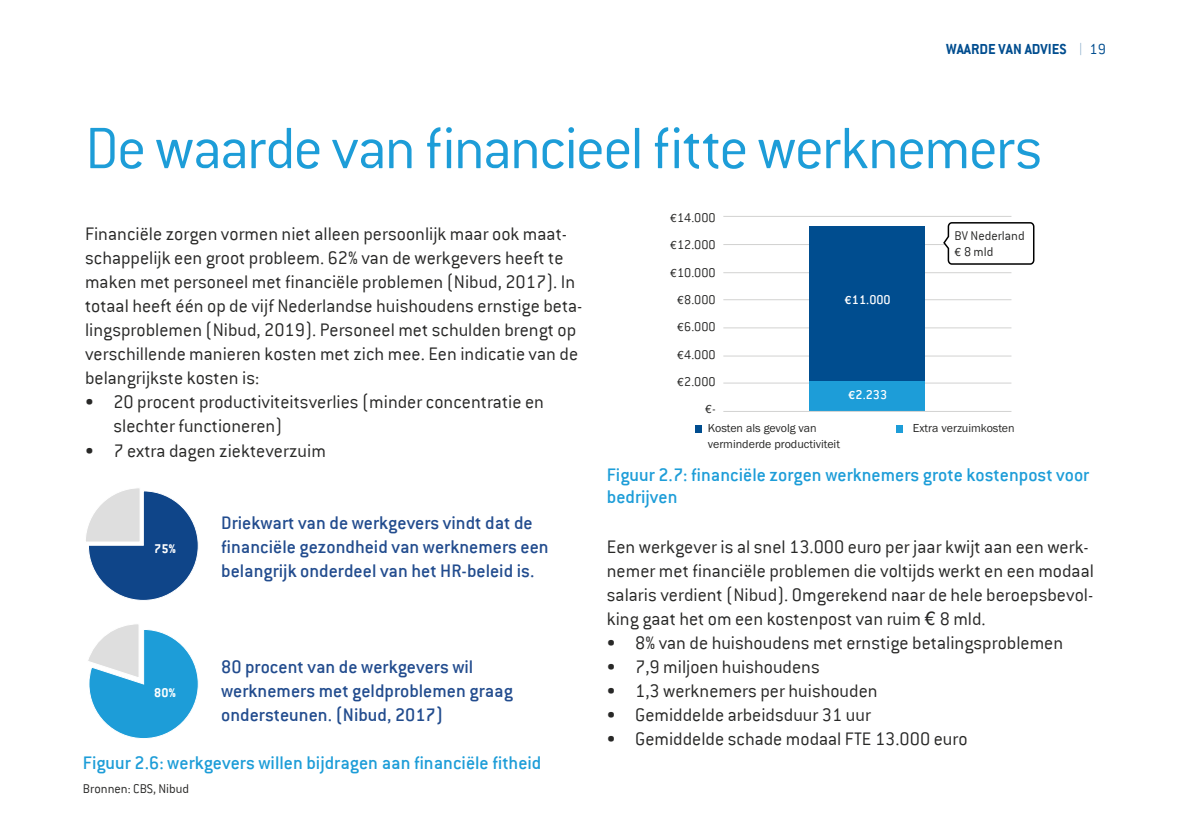
<style>
.page{position:relative;width:1191px;height:840px;background:#fff}
.page>*{position:absolute;margin:0;border:0;box-sizing:border-box;transform-origin:0 0}
.t1{font:300 64px "Conduit ITC";letter-spacing:-.03em;color:#1d9dd8}
.t2{font:300 20px/24px "Conduit ITC";color:#282827}
.t3{font:500 20px/24px "Conduit ITC";color:#224c8e}
.t4{font:500 20px/22px "Conduit ITC";color:#1d9dd8}
.t5{font:700 16px "Conduit ITC";color:#004d8f}
.t6{font:300 14px/27.4px "Conduit ITC";color:#282827;text-align:center}
.t7{font:500 14px "Conduit ITC";color:#fff}
.t8{font:700 14px "Conduit ITC";color:#fff}
.t9{font:12px/16px "Franklin Gothic URW Boo";color:#282827}
.s1{font-family:"Intro";font-weight:100}
.s2{font-weight:300}
.s3{font-family:"Franklin Gothic URW Boo";font-weight:400;font-size:12px}
.s4{font-family:"Franklin Gothic URW";font-size:12px}
.s5{font-family:"Conduit ITC";font-weight:300;font-size:14px}
.s6{font-family:"Franklin Gothic URW Boo";font-weight:400}
</style>
<div class="page">
<hr style="left:723px;top:216px;width:288px;height:1px;background:#d2d2d1">
<hr style="left:723px;top:244px;width:288px;height:1px;background:#d2d2d1">
<hr style="left:723px;top:272px;width:288px;height:1px;background:#d2d2d1">
<hr style="left:723px;top:299px;width:288px;height:1px;background:#d2d2d1">
<hr style="left:723px;top:327px;width:288px;height:1px;background:#d2d2d1">
<hr style="left:723px;top:355px;width:288px;height:1px;background:#d2d2d1">
<hr style="left:723px;top:382px;width:288px;height:1px;background:#d2d2d1">
<div style="left:809px;top:380px;width:116px;height:30px;background:#1d9dd8"></div>
<div style="left:809px;top:226px;width:116px;height:154px;background:#004d8f"></div>
<div style="left:694px;top:425px;width:7px;height:7px;background:#004d8f"></div>
<div style="left:896px;top:425px;width:7px;height:7px;background:#1d9dd8"></div>
<hr style="left:723px;top:411px;width:288px;height:1px;background:#d2d2d1">
<div style="left:88px;top:490px;width:110px;height:110px;background:#0f4589;border-radius:55px"></div>
<svg style="left:86px;top:488px;width:55px;height:54px"></svg>
<svg style="left:88px;top:624px;width:111px;height:114px"></svg>
<svg style="left:943px;top:222px;width:92px;height:43px"></svg>
<p class="t5" style="left:946px;top:40px;width:161px">WAARDE VAN ADVIES <span class="s1">|</span> <span class="s2">19</span></p>
<h1 class="t1" style="left:85px;top:113px;width:959px">De waarde van financieel fitte werknemers</h1>
<p class="t2" style="left:85px;top:222px;width:499px">Financiële zorgen vormen niet alleen persoonlijk maar ook maat&shy;schappelijk een groot probleem. 62% van de werkgevers heeft te maken met personeel met financiële problemen (Nibud, 2017). In totaal heeft één op de vijf Nederlandse huishoudens ernstige beta&shy;lingsproblemen (Nibud, 2019). Personeel met schulden brengt op verschillende manieren kosten met zich mee. Een indicatie van de belangrijkste kosten is:</p>
<p class="t2" style="left:113px;top:390px;width:432px;text-indent:-28px">• 20 procent productiviteitsverlies (minder concentratie en slechter functioneren)</p>
<p class="t2" style="left:85px;top:438px;width:242px">• 7 extra dagen ziekteverzuim</p>
<p class="t8" style="left:154px;top:540px;width:23px">75%</p>
<p class="t8" style="left:154px;top:684px;width:23px">80%</p>
<p class="t3" style="left:221px;top:510px;width:329px">Driekwart van de werkgevers vindt dat de financiële gezondheid van werknemers een belangrijk onderdeel van het HR-beleid is.</p>
<p class="t3" style="left:221px;top:654px;width:293px">80 procent van de werkgevers wil werknemers met geldproblemen graag ondersteunen. (Nibud, 2017)</p>
<p class="t4" style="left:83px;top:751px;width:460px">Figuur 2.6: werkgevers willen bijdragen aan financiële fitheid</p>
<p class="t6" style="left:83px;top:774px;width:108px">Bronnen: CBS, Nibud</p>
<p class="t6" style="left:670px;top:204px;width:47px"><span class="s3">€</span>14.000</p>
<p class="t6" style="left:954px;top:227px;width:72px;line-height:16px;text-align:left">BV Nederland <span class="s3">€</span> 8 mld</p>
<p class="t6" style="left:670px;top:231px;width:47px"><span class="s3">€</span>12.000 <span class="s3">€</span>10.000 <span class="s3">€</span>8.000 <span class="s3">€</span>6.000 <span class="s3">€</span>4.000 <span class="s3">€</span>2.000</p>
<p class="t9" style="left:708px;top:420px;width:134px">Kosten als gevolg van verminderde productiviteit</p>
<p class="t9" style="left:913px;top:420px;width:103px">Extra verzuimkosten</p>
<p class="t7" style="left:845px;top:291px;width:47px"><span class="s4">€</span>11.000</p>
<p class="t7" style="left:848px;top:386px;width:40px"><span class="s4">€</span>2.233</p>
<p class="t9" style="left:705px;top:401px;width:12px">€<span class="s5">-</span></p>
<p class="t4" style="left:607px;top:463px;width:484px">Figuur 2.7: financiële zorgen werknemers grote kostenpost voor bedrijven</p>
<p class="t2" style="left:607px;top:534px;width:488px">Een werkgever is al snel 13.000 euro per jaar kwijt aan een werk&shy;nemer met financiële problemen die voltijds werkt en een modaal salaris verdient (Nibud). Omgerekend naar de hele beroepsbevol&shy;king gaat het om een kostenpost van ruim <span class="s6">€</span> 8 mld.</p>
<p class="t2" style="left:607px;top:630px;width:458px">• 8% van de huishoudens met ernstige betalingsproblemen</p>
<p class="t2" style="left:607px;top:654px;width:214px">• 7,9 miljoen huishoudens</p>
<p class="t2" style="left:607px;top:678px;width:272px">• 1,3 werknemers per huishouden</p>
<p class="t2" style="left:607px;top:702px;width:266px">• Gemiddelde arbeidsduur 31 uur</p>
<p class="t2" style="left:607px;top:726px;width:362px">• Gemiddelde schade modaal FTE 13.000 euro</p>
</div>
